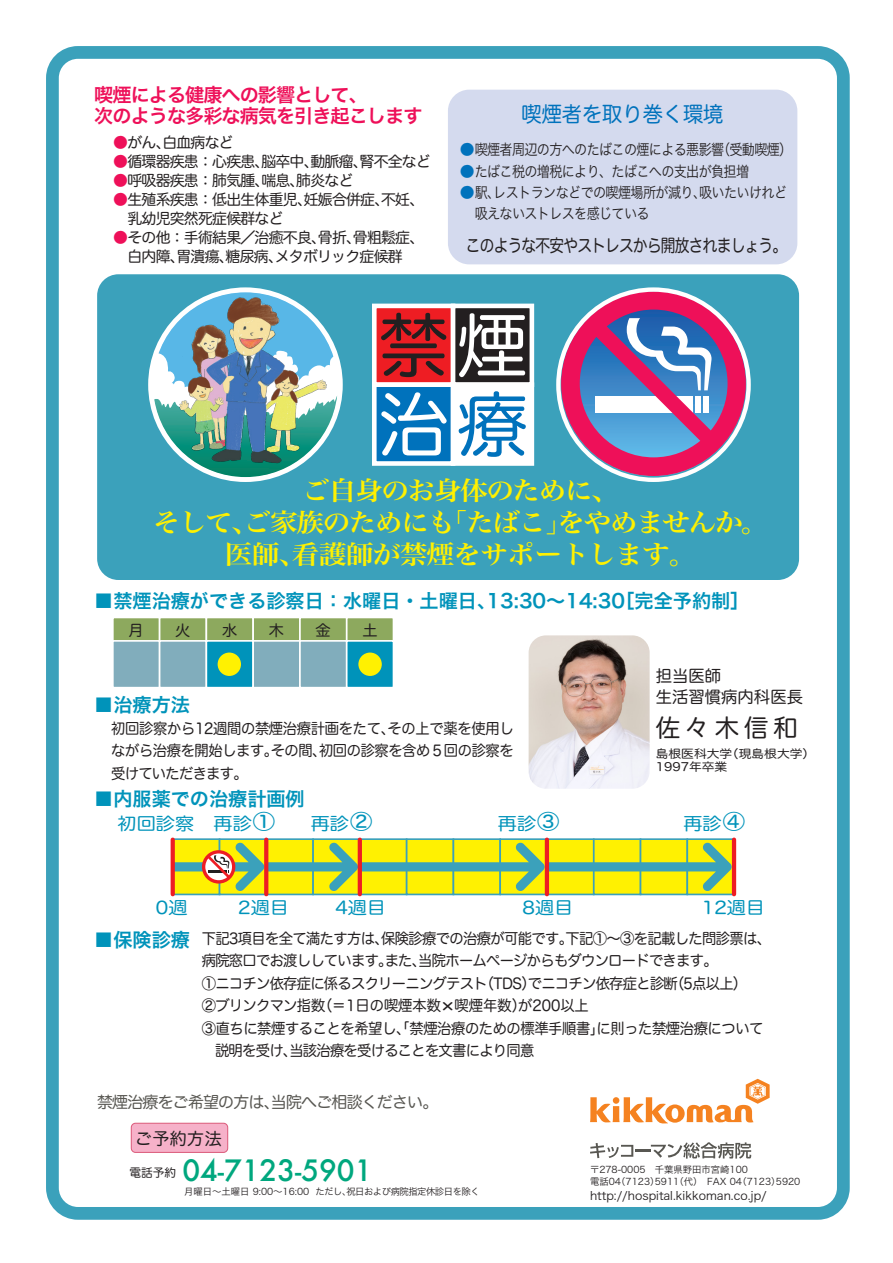
<style>
.page{position:relative;width:893px;height:1263px;background:#fff}
.page>*{position:absolute;margin:0;border:0;box-sizing:border-box;transform-origin:0 0}
.t1{font:69.9px/79.1px "Hira Maru Pro N W4";color:#fff}
.t2{font:500 28.8px "Futura";color:#00a77e}
.t3{font:25.8px/32px "Hira Min Pro N W6";letter-spacing:-.05em;color:#fff101;text-align:center;scale:1.07 1}
.t4{font:24.6px "Hira Maru Pro N W4";letter-spacing:.2em;color:#231f20}
.t5{font:21.3px "Hira Maru Pro N W4";color:#0072bc;scale:.95 1}
.t6{font:20.1px "Hira Maru Pro N W4";color:#0093ba;scale:1.11 1}
.t7{font:19.2px "Hira Kaku Pro N W6";color:#0093ba}
.t8{font:19.2px/21px "Hira Kaku Pro N W6";letter-spacing:-.05em;color:#ee1059}
.t9{font:17.55px "Hira Maru Pro N W4";letter-spacing:-.05em;color:#231f20;scale:.84 1}
.t10{font:17.25px "Hira Maru Pro N W4";color:#0093ba;scale:1.11 1}
.t11{font:16.95px "Hira Maru Pro N W4";letter-spacing:.025em;color:#231f20}
.t12{font:16.35px/20.5px "Hira Maru Pro N W4";color:#231f20}
.t13{font:15.9px "Hira Maru Pro N W4";letter-spacing:-.05em;color:#585752}
.t14{font:15.15px "Hira Maru Pro N W4";color:#231f20}
.t15{font:14.85px/22.5px "Hira Maru Pro N W4";letter-spacing:-.05em;color:#231f20;text-align:justify;scale:.96 1}
.t16{font:14.85px/19.2px "Hira Maru Pro N W4";letter-spacing:-.05em;color:#231f20}
.t17{font:14.85px/21.3px "Hira Kaku Pro W3";letter-spacing:-.05em;color:#231f20;scale:.88 1}
.t18{font:14.85px "Hira Maru Pro N W4";letter-spacing:-.03em;color:#231f20;scale:.96 1}
.t19{font:14.85px "Hira Maru Pro N W4";color:#231f20;scale:.96 1}
.t20{font:11.7px "Hira Kaku Pro W3";color:#231f20}
.t21{font:11.7px "Hira Maru Pro N W4";color:#231f20}
.t22{font:11.55px/13.5px "Hira Maru Pro N W4";color:#231f20;scale:1.11 1}
.t23{font:9.3px/12.1px "Hira Kaku Pro W3";color:#231f20}
.t24{font:9.3px "Hira Kaku Pro W3";letter-spacing:-.05em;color:#231f20}
.s1{color:#ee1059}
.s2{color:#0072bc}
.s3{color:#231f20}
.s4{font-size:17.55px}
</style>
<div class="page">
<div style="left:97px;top:274px;width:702px;height:306px;background:#3ba1bb;border-radius:21px"></div>
<div style="left:112px;top:617px;width:48px;height:71px;background:#8da95e;border:2px solid #fff"></div>
<div style="left:159px;top:617px;width:48px;height:71px;background:#8da95e;border:2px solid #fff"></div>
<div style="left:206px;top:617px;width:48px;height:71px;background:#8da95e;border:2px solid #fff"></div>
<div style="left:252px;top:617px;width:49px;height:71px;background:#8da95e;border:2px solid #fff"></div>
<div style="left:299px;top:617px;width:49px;height:71px;background:#8da95e;border:2px solid #fff"></div>
<div style="left:346px;top:617px;width:48px;height:71px;background:#8da95e;border:2px solid #fff"></div>
<div style="left:46px;top:46px;width:804px;height:1174px;border:13px solid #3ba1bb;border-radius:26px"></div>
<img style="left:529px;top:635px;width:121px;height:154px">
<div style="left:112px;top:640px;width:48px;height:48px;background:#81adbc;border:2px solid #fff"></div>
<div style="left:159px;top:640px;width:48px;height:48px;background:#81adbc;border:2px solid #fff"></div>
<div style="left:206px;top:640px;width:48px;height:48px;background:#0093ba;border:2px solid #fff"></div>
<div style="left:252px;top:640px;width:49px;height:48px;background:#81adbc;border:2px solid #fff"></div>
<div style="left:299px;top:640px;width:49px;height:48px;background:#81adbc;border:2px solid #fff"></div>
<div style="left:346px;top:640px;width:48px;height:48px;background:#0093ba;border:2px solid #fff"></div>
<div style="left:358px;top:652px;width:24px;height:24px;background:#fff101;border-radius:50%"></div>
<div style="left:218px;top:652px;width:23px;height:24px;background:#fff101;border-radius:50%"></div>
<div style="left:448px;top:90px;width:349px;height:174px;background:#d4daee;border-radius:21px"></div>
<svg style="left:561px;top:292px;width:185px;height:184px;background:#9473a7"></svg>
<div style="left:172px;top:838px;width:48px;height:57px;background:#fff101;border:2px solid #3ba1bb"></div>
<div style="left:219px;top:838px;width:48px;height:57px;background:#fff101;border:2px solid #3ba1bb"></div>
<div style="left:265px;top:838px;width:49px;height:57px;background:#fff101;border:2px solid #3ba1bb"></div>
<div style="left:312px;top:838px;width:49px;height:57px;background:#fff101;border:2px solid #3ba1bb"></div>
<div style="left:359px;top:838px;width:48px;height:57px;background:#fff101;border:2px solid #3ba1bb"></div>
<div style="left:406px;top:838px;width:48px;height:57px;background:#fff101;border:2px solid #3ba1bb"></div>
<div style="left:453px;top:838px;width:48px;height:57px;background:#fff101;border:2px solid #3ba1bb"></div>
<div style="left:499px;top:838px;width:49px;height:57px;background:#fff101;border:2px solid #3ba1bb"></div>
<div style="left:546px;top:838px;width:49px;height:57px;background:#fff101;border:2px solid #3ba1bb"></div>
<div style="left:593px;top:838px;width:48px;height:57px;background:#fff101;border:2px solid #3ba1bb"></div>
<div style="left:640px;top:838px;width:48px;height:57px;background:#fff101;border:2px solid #3ba1bb"></div>
<div style="left:686px;top:838px;width:49px;height:57px;background:#fff101;border:2px solid #3ba1bb"></div>
<hr style="left:171px;top:840px;width:4px;height:54px;background:#ee1d23">
<svg style="left:264px;top:840px;width:4px;height:54px"></svg>
<hr style="left:358px;top:840px;width:4px;height:54px;background:#ee1d23">
<hr style="left:545px;top:840px;width:4px;height:54px;background:#ee1d23">
<hr style="left:732px;top:840px;width:4px;height:54px;background:#ee1d23">
<svg style="left:174px;top:842px;width:558px;height:49px"></svg>
<div style="left:372px;top:304px;width:83px;height:83px;background:#ee1d23;border:5px solid #fff"></div>
<div style="left:451px;top:304px;width:83px;height:83px;background:#231f20;border:5px solid #fff"></div>
<div style="left:372px;top:382px;width:83px;height:84px;background:#0072bc;border:5px solid #fff"></div>
<div style="left:451px;top:382px;width:83px;height:84px;background:#fff"></div>
<svg style="left:154px;top:395px;width:183px;height:82px"></svg>
<svg style="left:156px;top:292px;width:179px;height:95px"></svg>
<img style="left:177px;top:297px;width:152px;height:167px">
<div style="left:148px;top:287px;width:195px;height:195px;border:4px solid #fff;border-radius:50%"></div>
<div style="left:556px;top:287px;width:195px;height:195px;border:4px solid #fff;border-radius:50%"></div>
<svg style="left:590px;top:1142px;width:161px;height:16px"></svg>
<svg style="left:590px;top:1079px;width:180px;height:45px"></svg>
<div style="left:131px;top:1123px;width:97px;height:29px;background:#f6b1c9;border-radius:4px"></div>
<div style="left:131px;top:1123px;width:97px;height:30px;border:1px solid #db5979;border-radius:4px"></div>
<p class="t8" style="left:94px;top:84px;width:330px">喫煙による健康への影響として、<br>次のような多彩な病気を引き起こします</p>
<p class="t16" style="left:113px;top:131px;width:122px"><span class="s1">●</span>がん、白血病など</p>
<p class="t16" style="left:113px;top:151px;width:319px"><span class="s1">●</span>循環器疾患：心疾患、脳卒中、動脈瘤、腎不全など</p>
<p class="t16" style="left:113px;top:170px;width:242px"><span class="s1">●</span>呼吸器疾患：肺気腫、喘息、肺炎など</p>
<p class="t16" style="left:113px;top:189px;width:313px"><span class="s1">●</span>生殖系疾患：低出生体重児、妊娠合併症、不妊、　乳幼児突然死症候群など</p>
<p class="t16" style="left:113px;top:227px;width:313px"><span class="s1">●</span>その他：手術結果／治癒不良、骨折、骨粗鬆症、　白内障、胃潰瘍、糖尿病、メタボリック症候群</p>
<h3 class="t5" style="left:521px;top:95px;width:214px">喫煙者を取り巻く環境</h3>
<p class="t17" style="left:460px;top:138px;width:379px"><span class="s2">●</span>喫煙者周辺の方へのたばこの煙による悪影響（受動喫煙）</p>
<p class="t17" style="left:460px;top:159px;width:330px"><span class="s2">●</span>たばこ税の増税により、たばこへの支出が負担増</p>
<p class="t17" style="left:475px;top:181px;width:356px;text-indent:-15px"><span class="s2">●</span>駅、レストランなどでの喫煙場所が減り、吸いたいけれど吸えないストレスを感じている</p>
<p class="t9" style="left:466px;top:230px;width:384px">このような不安やストレスから開放されましょう。</p>
<h1 class="t1" style="left:379px;top:302px;width:150px"><span class="s3">禁</span>煙治<span class="s2">療</span></h1>
<h3 class="t3" style="left:153px;top:472px;width:577px">ご自身のお身体のために、<br>そして、ご家族のためにも「たばこ」をやめませんか。医師、看護師が禁煙をサポートします。</h3>
<p class="t7" style="left:94px;top:583px;width:657px">■禁煙治療ができる診察日：水曜日・土曜日、13:30～14:30［完全予約制］</p>
<p class="t14" style="left:129px;top:617px;width:17px">月</p>
<p class="t14" style="left:175px;top:617px;width:17px">火</p>
<p class="t14" style="left:222px;top:617px;width:17px">水</p>
<p class="t14" style="left:269px;top:617px;width:17px">木</p>
<p class="t14" style="left:316px;top:617px;width:17px">金</p>
<p class="t14" style="left:362px;top:617px;width:17px">土</p>
<p class="t7" style="left:94px;top:688px;width:97px">■治療方法</p>
<p class="t15" style="left:111px;top:716px;width:421px">初回診察から12週間の禁煙治療計画をたて、その上で薬を使用しながら治療を開始します。その間、初回の診察を含め５回の診察を受けていただきます。</p>
<p class="t7" style="left:94px;top:781px;width:212px">■内服薬での治療計画例</p>
<p class="t12" style="left:656px;top:665px;width:149px">担当医師<br>生活習慣病内科医長</p>
<h3 class="t4" style="left:656px;top:706px;width:144px">佐々木信和</h3>
<p class="t22" style="left:656px;top:746px;width:145px">島根医科大学（現島根大学）<br>1997年卒業</p>
<h3 class="t6" style="left:253px;top:804px;width:22px">①</h3>
<h3 class="t6" style="left:350px;top:804px;width:22px">②</h3>
<h3 class="t6" style="left:537px;top:804px;width:22px">③</h3>
<h3 class="t6" style="left:723px;top:804px;width:22px">④</h3>
<p class="t10" style="left:118px;top:809px;width:122px">初回診察 再診</p>
<p class="t10" style="left:311px;top:809px;width:36px">再診</p>
<p class="t10" style="left:498px;top:809px;width:36px">再診</p>
<p class="t10" style="left:683px;top:809px;width:36px">再診</p>
<p class="t10" style="left:156px;top:893px;width:30px">0週</p>
<p class="t10" style="left:238px;top:893px;width:47px">2週目</p>
<p class="t10" style="left:335px;top:893px;width:47px">4週目</p>
<p class="t10" style="left:523px;top:893px;width:47px">8週目</p>
<p class="t10" style="left:702px;top:893px;width:58px">12週目</p>
<p class="t7" style="left:94px;top:923px;width:97px">■保険診療</p>
<p class="t15" style="left:202px;top:926px;width:594px">下記3項目を全て満たす方は、保険診療での治療が可能です。下記①～③を記載した問診票は、</p>
<p class="t15" style="left:202px;top:948px;width:539px">病院窓口でお渡ししています。また、当院ホームページからもダウンロードできます。</p>
<p class="t15" style="left:202px;top:971px;width:570px">①ニコチン依存症に係るスクリーニングテスト（TDS）でニコチン依存症と診断（5点以上）</p>
<p class="t19" style="left:202px;top:993px;width:405px">②ブリンクマン指数（＝1日の喫煙本数<span class="s4">×</span>喫煙年数）が200以上</p>
<p class="t18" style="left:202px;top:1015px;width:587px">③直ちに禁煙することを希望し、「禁煙治療のための標準手順書」に則った禁煙治療について</p>
<p class="t15" style="left:215px;top:1038px;width:334px">説明を受け、当該治療を受けることを文書により同意</p>
<p class="t13" style="left:97px;top:1088px;width:343px">禁煙治療をご希望の方は、当院へご相談ください。</p>
<p class="t11" style="left:135px;top:1124px;width:88px">ご予約方法</p>
<p class="t21" style="left:129px;top:1162px;width:48px">電話予約</p>
<h2 class="t2" style="left:182px;top:1150px;width:191px">04-7123-5901</h2>
<p class="t24" style="left:184px;top:1183px;width:297px">月曜日～土曜日 9:00～16:00 ただし、祝日および病院指定休診日を除く</p>
<p class="t23" style="left:590px;top:1163px;width:212px">〒278-0005　千葉県野田市宮崎100<br>電話04（7123）5911（代）　FAX 04（7123）5920</p>
<p class="t20" style="left:590px;top:1185px;width:178px">http://hospital.kikkoman.co.jp/</p>
</div>
